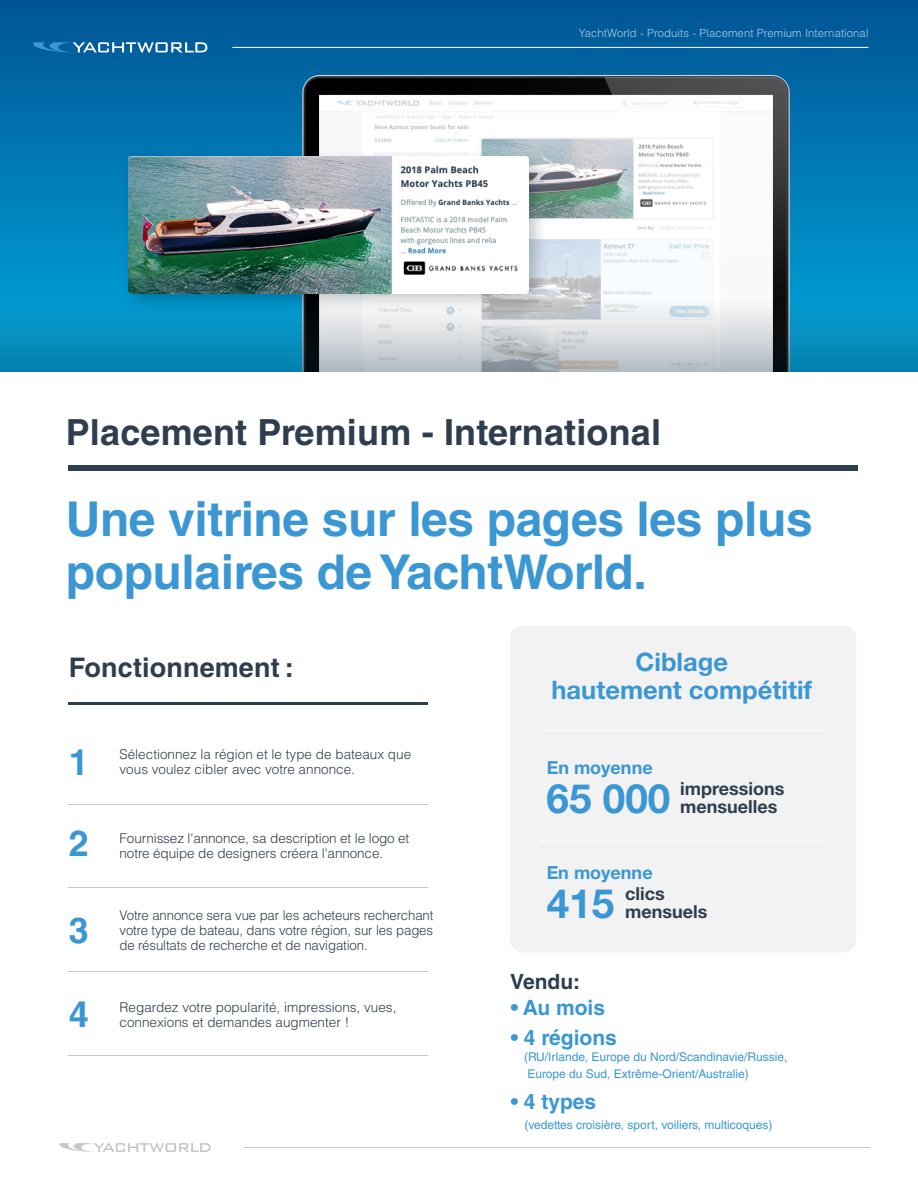
<style>
.page{position:relative;width:918px;height:1188px;background:#fff}
.page>*{position:absolute;margin:0;border:0;box-sizing:border-box;transform-origin:0 0}
.t1{font:700 48px/52.5px "Helvetica LT Std";letter-spacing:-.01em;color:#3a97d3}
.t2{font:700 40.5px "Helvetica Neue LT Std";color:#3a97d3}
.t3{font:700 36px "Helvetica LT Std";letter-spacing:.005em;color:#2e3e4e}
.t4{font:700 36px "Helvetica LT Std";color:#3a97d3}
.t5{font:700 27px "Helvetica LT Std";letter-spacing:.005em;color:#2e3e4e}
.t6{font:700 25.5px/28.5px "Helvetica Neue LT Std";color:#3a97d3;text-align:center}
.t7{font:700 21px "Helvetica LT Std";color:#3a97d3}
.t8{font:700 21px "Helvetica LT Std";color:#2e3e4e}
.t9{font:700 18px/18px "Helvetica Neue LT Std";color:#2e3e4e}
.t10{font:700 18px "Helvetica Neue LT Std";color:#3a97d3}
.t11{font:300 13.5px/15px "Helvetica LT Std";color:#2e3e4e}
.t12{font:12px/16.5px "Helvetica LT Std";color:#3a97d3}
.t13{font:300 11.25px "Helvetica LT Std";letter-spacing:.01em;color:#fff}
</style>
<div class="page">
<svg style="left:0;top:0;width:918px;height:298px;background:#0070ac"></svg>
<img style="left:220px;top:9px;width:639px;height:289px">
<svg style="left:0;top:298px;width:918px;height:73px;background:#68acc5"></svg>
<img style="left:116px;top:144px;width:437px;height:174px">
<img style="left:128px;top:156px;width:401px;height:138px">
<svg style="left:33px;top:42px;width:174px;height:10px"></svg>
<div style="left:68px;top:465px;width:790px;height:5px;background:#2e3e4e"></div>
<hr style="left:68px;top:702px;width:360px;height:3px;background:#2e3e4e">
<hr style="left:68px;top:804px;width:360px;height:1px;background:#c6c6c6">
<hr style="left:68px;top:887px;width:360px;height:1px;background:#c6c6c6">
<hr style="left:68px;top:971px;width:360px;height:1px;background:#c6c6c6">
<hr style="left:68px;top:1055px;width:360px;height:1px;background:#c6c6c6">
<hr style="left:232px;top:47px;width:636px;height:1px;background:#fff">
<div style="left:510px;top:626px;width:346px;height:326px;background:#f2f2f2;border-radius:12px"></div>
<hr style="left:540px;top:730px;width:284px;height:1px;background:#fff">
<hr style="left:540px;top:841px;width:284px;height:1px;background:#fff">
<svg style="left:59px;top:1143px;width:152px;height:9px"></svg>
<hr style="left:244px;top:1147px;width:626px;height:1px;background:#c6c6c6">
<p class="t13" style="left:579px;top:26px;width:291px">YachtWorld - Produits - Placement Premium International</p>
<h3 class="t3" style="left:66px;top:410px;width:597px">Placement Premium - International</h3>
<h1 class="t1" style="left:66px;top:493px;width:748px">Une vitrine sur les pages les plus populaires de YachtWorld.</h1>
<h3 class="t5" style="left:69px;top:651px;width:227px">Fonctionnement :</h3>
<h3 class="t4" style="left:69px;top:740px;width:22px">1</h3>
<h3 class="t4" style="left:69px;top:822px;width:22px">2</h3>
<h3 class="t4" style="left:69px;top:909px;width:22px">3</h3>
<p class="t11" style="left:120px;top:747px;width:293px">Sélectionnez la région et le type de bateaux que vous voulez cibler avec votre annonce.</p>
<p class="t11" style="left:120px;top:831px;width:291px">Fournissez l'annonce, sa description et le logo et notre équipe de designers créera l'annonce.</p>
<p class="t11" style="left:120px;top:907px;width:315px;text-align:justify">Votre annonce sera vue par les acheteurs recherchant votre type de bateau, dans votre région, sur les pages de résultats de recherche et de navigation.</p>
<h3 class="t4" style="left:69px;top:993px;width:22px">4</h3>
<p class="t11" style="left:120px;top:999px;width:278px">Regardez votre popularité, impressions, vues, connexions et demandes augmenter !</p>
<h3 class="t6" style="left:552px;top:647px;width:262px">Ciblage<br>hautement compétitif</h3>
<h3 class="t10" style="left:547px;top:757px;width:108px">En moyenne</h3>
<h2 class="t2" style="left:547px;top:774px;width:125px">65 000</h2>
<h3 class="t9" style="left:680px;top:779px;width:106px">impressions mensuelles</h3>
<h3 class="t10" style="left:547px;top:862px;width:108px">En moyenne</h3>
<h2 class="t2" style="left:547px;top:879px;width:69px">415</h2>
<h3 class="t9" style="left:625px;top:884px;width:84px">clics mensuels</h3>
<h3 class="t8" style="left:510px;top:969px;width:72px">Vendu:</h3>
<h3 class="t7" style="left:511px;top:995px;width:96px">• Au mois</h3>
<h3 class="t7" style="left:511px;top:1025px;width:108px">• 4 régions</h3>
<p class="t12" style="left:524px;top:1049px;width:265px">(RU/Irlande, Europe du Nord/Scandinavie/Russie,<br>Europe du Sud, Extrême-Orient/Australie)</p>
<h3 class="t7" style="left:511px;top:1089px;width:87px">• 4 types</h3>
<p class="t12" style="left:525px;top:1116px;width:250px">(vedettes croisière, sport, voiliers, multicoques)</p>
</div>
